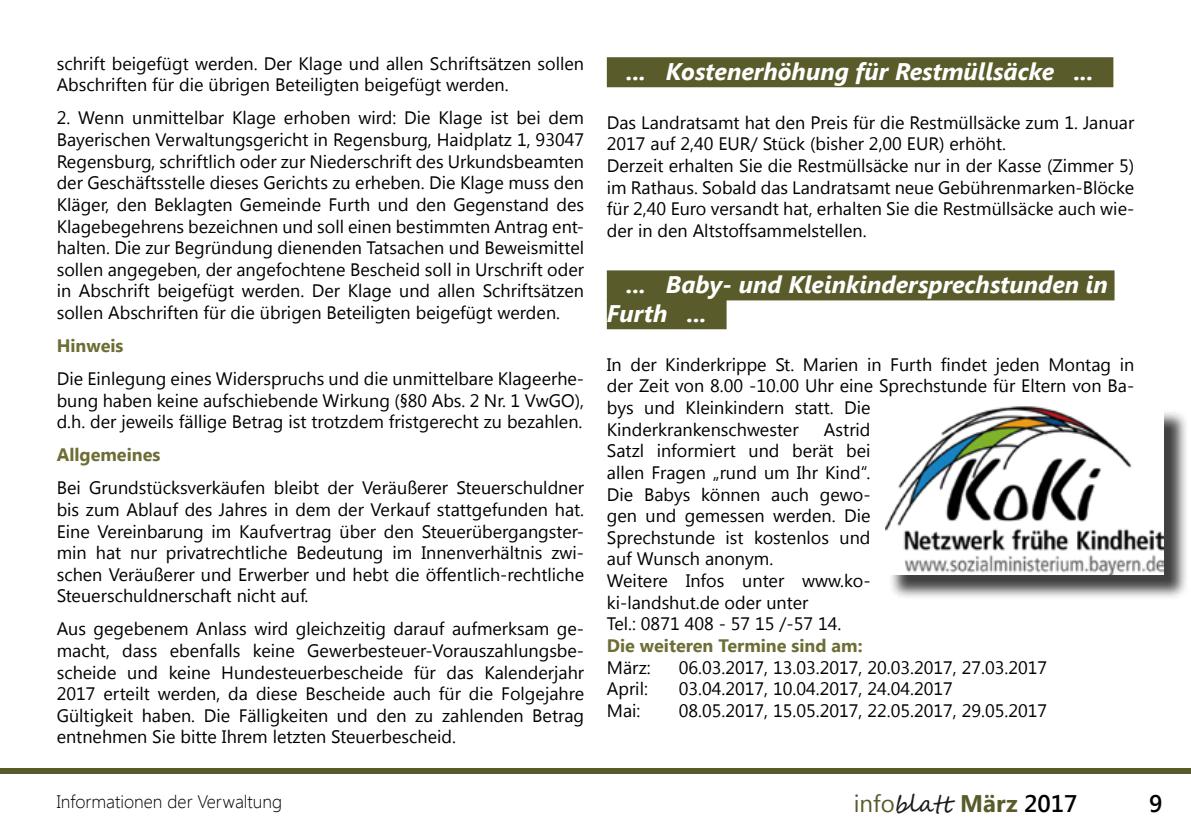
<style>
.page{position:relative;width:1191px;height:840px;background:#fff}
.page>*{position:absolute;margin:0;border:0;box-sizing:border-box;transform-origin:0 0}
.t1{font:italic 700 24px/28.8px "Segoe UI";color:#fff}
.t2{font:24px "Segoe Script";color:#1b1b1a}
.t3{font:600 24px "Segoe UI";color:#000}
.t4{font:18px/21.6px "Segoe UI";color:#000}
.t5{font:700 18px "Segoe UI";color:#6d6e35}
.t6{font:300 18px "Segoe UI";color:#000}
.s1{font-family:"Segoe UI";color:#5a5b2a}
.s2{font-family:"Segoe UI";font-weight:700;color:#5a5b2a}
.s3{font-family:"Segoe UI";font-weight:600;color:#000}
</style>
<div class="page">
<div style="left:0;top:767px;width:1191px;height:6px;background:#5a5b2a"></div>
<div style="left:607px;top:57px;width:506px;height:30px;background:#5a5b2a"></div>
<div style="left:607px;top:270px;width:507px;height:30px;background:#5a5b2a"></div>
<div style="left:607px;top:299px;width:119px;height:30px;background:#5a5b2a"></div>
<div style="left:888px;top:408px;width:300px;height:191px;background:#000;opacity:.75"></div>
<img style="left:885px;top:406px;width:278px;height:168px">
<p class="t4" style="left:57px;top:52px;width:529px">schrift beigefügt werden. Der Klage und allen Schriftsätzen sollen<br>Abschriften für die übrigen Beteiligten beigefügt werden.</p>
<p class="t4" style="left:57px;top:106px;width:529px;text-align:justify">2. Wenn unmittelbar Klage erhoben wird: Die Klage ist bei dem Bayerischen Verwaltungsgericht in Regensburg, Haidplatz 1, 93047<br>Regensburg, schriftlich oder zur Niederschrift des Urkundsbeamten der Geschäftsstelle dieses Gerichts zu erheben. Die Klage muss den Kläger, den Beklagten Gemeinde Furth und den Gegenstand des Klagebegehrens bezeichnen und soll einen bestimmten Antrag ent&shy;halten. Die zur Begründung dienenden Tatsachen und Beweismittel sollen angegeben, der angefochtene Bescheid soll in Urschrift oder in Abschrift beigefügt werden. Der Klage und allen Schriftsätzen sollen Abschriften für die übrigen Beteiligten beigefügt werden.</p>
<p class="t5" style="left:57px;top:332px;width:68px">Hinweis</p>
<p class="t4" style="left:57px;top:367px;width:529px;text-align:justify">Die Einlegung eines Widerspruchs und die unmittelbare Klageerhe&shy;bung haben keine aufschiebende Wirkung (§80 Abs. 2 Nr. 1 VwGO), d.h. der jeweils fällige Betrag ist trotzdem fristgerecht zu bezahlen.</p>
<p class="t5" style="left:57px;top:442px;width:105px">Allgemeines</p>
<p class="t4" style="left:57px;top:476px;width:529px;text-align:justify">Bei Grundstücksverkäufen bleibt der Veräußerer Steuerschuldner bis zum Ablauf des Jahres in dem der Verkauf stattgefunden hat.<br>Eine Vereinbarung im Kaufvertrag über den Steuerübergangster&shy;min hat nur privatrechtliche Bedeutung im Innenverhältnis zwi&shy;schen Veräußerer und Erwerber und hebt die öffentlich-rechtliche Steuerschuldnerschaft nicht auf.</p>
<p class="t4" style="left:57px;top:617px;width:529px;text-align:justify">Aus gegebenem Anlass wird gleichzeitig darauf aufmerksam ge&shy;macht, dass ebenfalls keine Gewerbesteuer-Vorauszahlungsbe&shy;scheide und keine Hundesteuerbescheide für das Kalenderjahr 2017 erteilt werden, da diese Bescheide auch für die Folgejahre Gültigkeit haben. Die Fälligkeiten und den zu zahlenden Betrag entnehmen Sie bitte Ihrem letzten Steuerbescheid.</p>
<h1 class="t1" style="left:626px;top:56px;width:468px">... Kostenerhöhung für Restmüllsäcke ...</h1>
<p class="t4" style="left:607px;top:111px;width:529px">Das Landratsamt hat den Preis für die Restmüllsäcke zum 1. Januar 2017 auf 2,40 EUR/ Stück (bisher 2,00 EUR) erhöht.<br>Derzeit erhalten Sie die Restmüllsäcke nur in der Kasse (Zimmer 5) im Rathaus. Sobald das Landratsamt neue Gebührenmarken-Blöcke für 2,40 Euro versandt hat, erhalten Sie die Restmüllsäcke auch wie&shy;der in den Altstoffsammelstellen.</p>
<h1 class="t1" style="left:607px;top:269px;width:502px;text-indent:20px">... Baby- und Kleinkindersprechstunden in<br>Furth ...</h1>
<p class="t4" style="left:607px;top:352px;width:529px">In der Kinderkrippe St. Marien in Furth findet jeden Montag in der Zeit von 8.00 -10.00 Uhr eine Sprechstunde für Eltern von Ba&shy;bys und Kleinkindern statt. Die<br>Kinderkrankenschwester</p>
<p class="t4" style="left:607px;top:417px;width:265px;text-indent:217px">Astrid<br>Satzl informiert und berät bei allen Fragen „rund um Ihr Kind“.<br>Die Babys können auch gewo&shy;gen und gemessen werden. Die<br>Sprechstunde ist kostenlos und auf Wunsch anonym.<br>Weitere Infos unter www.ko&shy;ki-landshut.de oder unter<br>Tel.: 0871 408 - 57 15 /-57 14.</p>
<p class="t5" style="left:607px;top:632px;width:257px">Die weiteren Termine sind am:</p>
<p class="t4" style="left:607px;top:655px;width:45px">März:</p>
<p class="t4" style="left:679px;top:655px;width:370px">06.03.2017, 13.03.2017, 20.03.2017, 27.03.2017</p>
<p class="t4" style="left:607px;top:676px;width:43px">April:</p>
<p class="t4" style="left:679px;top:676px;width:275px">03.04.2017, 10.04.2017, 24.04.2017</p>
<p class="t4" style="left:607px;top:698px;width:35px">Mai:</p>
<p class="t4" style="left:679px;top:698px;width:370px">08.05.2017, 15.05.2017, 22.05.2017, 29.05.2017</p>
<p class="t6" style="left:57px;top:788px;width:227px">Informationen der Verwaltung</p>
<h1 class="t2" style="left:854px;top:784px;width:225px"><span class="s1">info</span>blatt <span class="s2">März</span> <span class="s3">2017</span></h1>
<h1 class="t3" style="left:1149px;top:786px;width:15px">9</h1>
</div>
